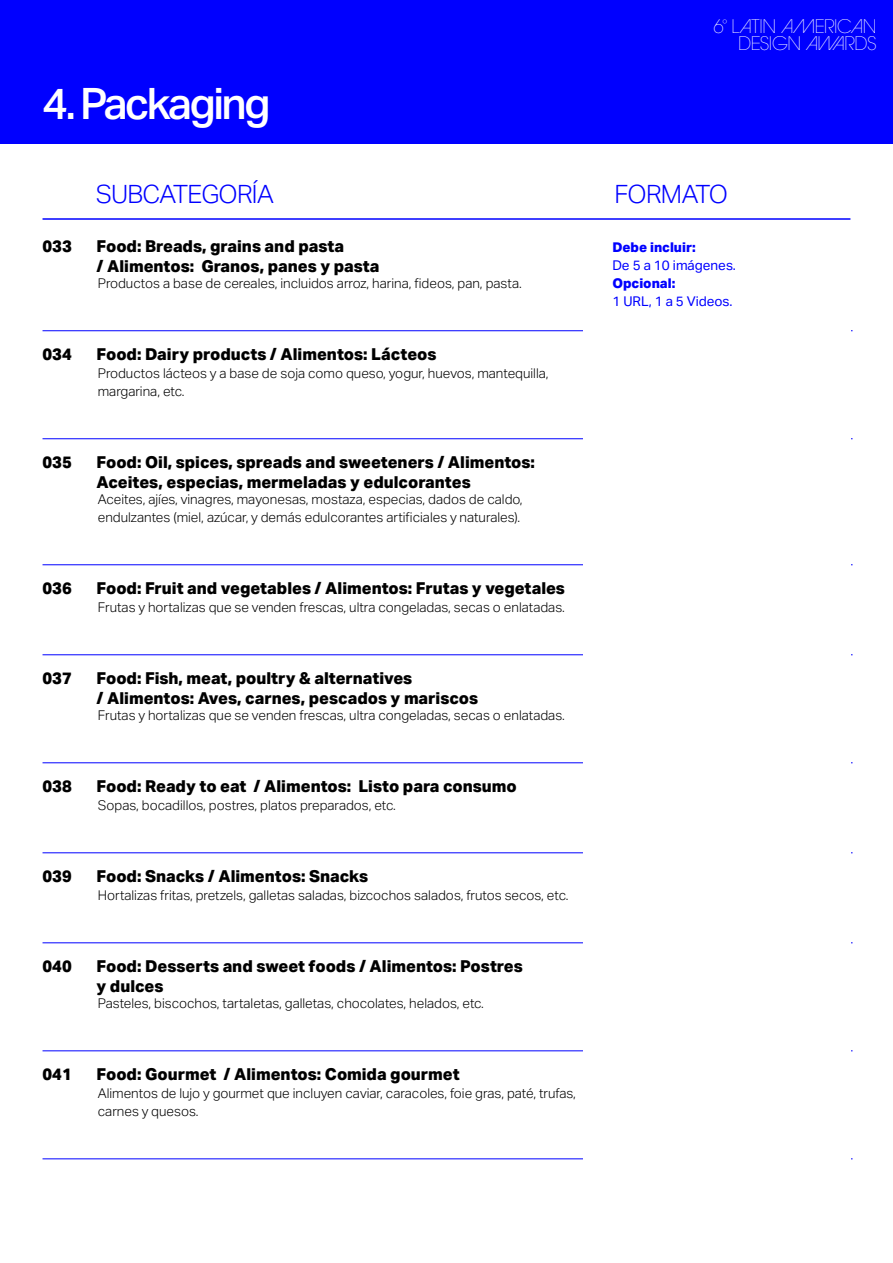
<style>
.page{position:relative;width:893px;height:1263px;background:#fff}
.page>*{position:absolute;margin:0;border:0;box-sizing:border-box;transform-origin:0 0}
.t1{font:500 43.5px "Aktiv Grotesk";letter-spacing:-.06em;color:#fff}
.t2{font:300 25.35px "Aktiv Grotesk";letter-spacing:-.03em;color:#00f}
.t3{font:200 18.6px/16.4px "ITC Avant Garde Pro";letter-spacing:-.02em;color:#fff;text-align:right}
.t4{font:800 16.5px/19.8px "Aktiv Grotesk";color:#000}
.t5{font:300 13.5px/18px "Aktiv Grotesk";color:#000}
.t6{font:800 13.5px "Aktiv Grotesk";color:#00f}
.t7{font:13.5px "Aktiv Grotesk";color:#00f}
.t8{font:300 13.5px "Aktiv Grotesk";color:#00f}
</style>
<div class="page">
<div style="left:0;top:0;width:893px;height:144px;background:#00f"></div>
<hr style="left:43px;top:330px;width:810px;height:1px;background:#00f">
<hr style="left:43px;top:438px;width:810px;height:1px;background:#00f">
<hr style="left:43px;top:564px;width:810px;height:1px;background:#00f">
<hr style="left:43px;top:654px;width:810px;height:1px;background:#00f">
<hr style="left:43px;top:762px;width:810px;height:1px;background:#00f">
<hr style="left:43px;top:852px;width:810px;height:1px;background:#00f">
<hr style="left:43px;top:942px;width:810px;height:1px;background:#00f">
<hr style="left:43px;top:1050px;width:810px;height:1px;background:#00f">
<hr style="left:43px;top:1158px;width:810px;height:1px;background:#00f">
<hr style="left:43px;top:218px;width:807px;height:2px;background:#00f">
<div style="left:583px;top:234px;width:267px;height:928px;background:#fff"></div>
<h1 class="t1" style="left:43px;top:77px;width:230px">4. Packaging</h1>
<h3 class="t3" style="left:713px;top:18px;width:165px">6<sup>º</sup> LATIN AMERICAN<br>DESIGN AWARDS</h3>
<h2 class="t2" style="left:96px;top:179px;width:180px">SUBCATEGORÍA</h2>
<h2 class="t2" style="left:614px;top:179px;width:115px">FORMATO</h2>
<p class="t6" style="left:614px;top:239px;width:85px">Debe incluir:</p>
<p class="t8" style="left:614px;top:257px;width:64px">De 5 a 10 i</p>
<p class="t4" style="left:43px;top:236px;width:31px">033</p>
<p class="t4" style="left:97px;top:236px;width:285px">Food: Breads, grains and pasta<br>/ Alimentos: Granos, panes y pasta</p>
<p class="t5" style="left:98px;top:274px;width:425px">Productos a base de cereales, incluidos arroz, harina, fideos, pan, pasta.</p>
<p class="t6" style="left:612px;top:239px;width:85px">Debe incluir:</p>
<p class="t7" style="left:612px;top:257px;width:125px">De 5 a 10 imágenes.</p>
<p class="t6" style="left:612px;top:275px;width:64px">Opcional:</p>
<p class="t7" style="left:612px;top:293px;width:122px">1 URL, 1 a 5 Videos.</p>
<p class="t4" style="left:43px;top:344px;width:31px">034</p>
<p class="t4" style="left:97px;top:344px;width:342px">Food: Dairy products / Alimentos: Lácteos</p>
<p class="t5" style="left:98px;top:364px;width:452px">Productos lácteos y a base de soja como queso, yogur, huevos, mantequilla, margarina, etc.</p>
<p class="t4" style="left:43px;top:452px;width:31px">035</p>
<p class="t4" style="left:97px;top:452px;width:440px">Food: Oil, spices, spreads and sweeteners / Alimentos:<br>Aceites, especias, mermeladas y edulcorantes</p>
<p class="t5" style="left:98px;top:490px;width:426px">Aceites, ajíes, vinagres, mayonesas, mostaza, especias, dados de caldo, endulzantes (miel, azúcar, y demás edulcorantes artificiales y naturales).</p>
<p class="t4" style="left:43px;top:578px;width:31px">036</p>
<p class="t4" style="left:97px;top:578px;width:470px">Food: Fruit and vegetables / Alimentos: Frutas y vegetales</p>
<p class="t5" style="left:98px;top:598px;width:468px">Frutas y hortalizas que se venden frescas, ultra congeladas, secas o enlatadas.</p>
<p class="t4" style="left:43px;top:668px;width:31px">037</p>
<p class="t4" style="left:97px;top:668px;width:383px">Food: Fish, meat, poultry &amp; alternatives<br>/ Alimentos: Aves, carnes, pescados y mariscos</p>
<p class="t5" style="left:98px;top:706px;width:468px">Frutas y hortalizas que se venden frescas, ultra congeladas, secas o enlatadas.</p>
<p class="t4" style="left:43px;top:776px;width:31px">038</p>
<p class="t4" style="left:97px;top:776px;width:422px">Food: Ready to eat / Alimentos: Listo para consumo</p>
<p class="t5" style="left:98px;top:796px;width:300px">Sopas, bocadillos, postres, platos preparados, etc.</p>
<p class="t4" style="left:43px;top:866px;width:31px">039</p>
<p class="t4" style="left:97px;top:866px;width:273px">Food: Snacks / Alimentos: Snacks</p>
<p class="t5" style="left:98px;top:886px;width:472px">Hortalizas fritas, pretzels, galletas saladas, bizcochos salados, frutos secos, etc.</p>
<p class="t4" style="left:43px;top:956px;width:31px">040</p>
<p class="t4" style="left:97px;top:956px;width:428px">Food: Desserts and sweet foods / Alimentos: Postres y dulces</p>
<p class="t5" style="left:98px;top:994px;width:388px">Pasteles, biscochos, tartaletas, galletas, chocolates, helados, etc.</p>
<p class="t4" style="left:43px;top:1064px;width:31px">041</p>
<p class="t4" style="left:97px;top:1064px;width:365px">Food: Gourmet / Alimentos: Comida gourmet</p>
<p class="t5" style="left:98px;top:1084px;width:480px">Alimentos de lujo y gourmet que incluyen caviar, caracoles, foie gras, paté, trufas, carnes y quesos.</p>
</div>
